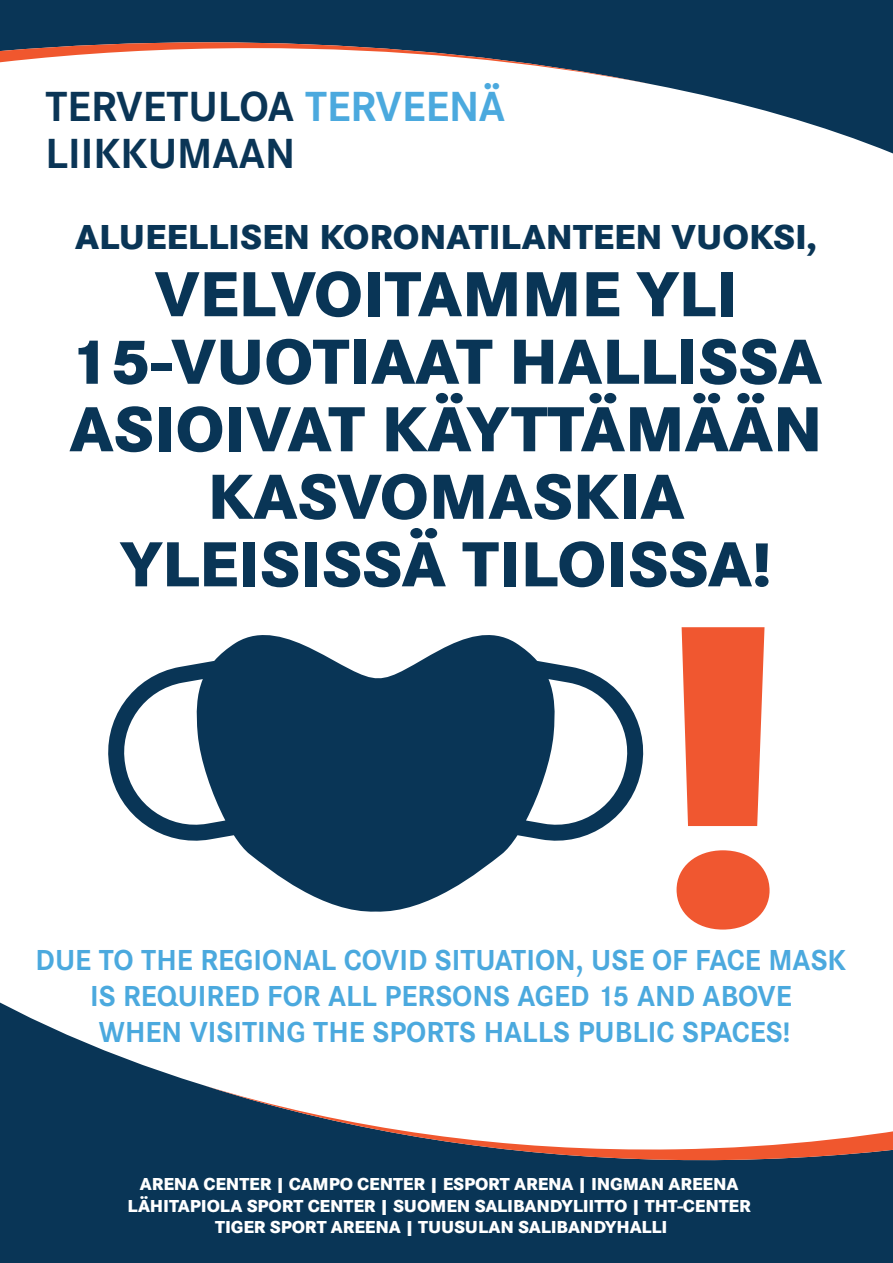
<style>
.page{position:relative;width:893px;height:1263px;background:#fff}
.page>*{position:absolute;margin:0;border:0;box-sizing:border-box;transform-origin:0 0}
.t1{font:800 66px/67.5px "Corporate S";color:#093556;text-align:center}
.t2{font:700 43.65px/47px "Corporate S";color:#0a3556}
.t3{font:800 36px "Corporate S";color:#093556}
.t4{font:700 30px/36px "Corporate S";color:#4ba9de;text-align:center}
.t5{font:800 18px/21.6px "Corporate S";letter-spacing:-.005em;color:#fff;text-align:center}
.s1{color:#4ba9de}
</style>
<div class="page">
<svg style="left:0;top:1002px;width:893px;height:261px;fill:#093556"></svg>
<svg style="left:202px;top:1085px;width:691px;height:77px"></svg>
<svg style="left:0;top:0;width:893px;height:153px;fill:#093556"></svg>
<svg style="left:0;top:42px;width:652px;height:42px"></svg>
<svg style="left:108px;top:635px;width:536px;height:277px;fill:#093556"></svg>
<svg style="left:677px;top:627px;width:92px;height:302px"></svg>
<h2 class="t2" style="left:46px;top:84px;width:461px">TERVETULOA <span class="s1">TERVEENÄ<br></span>LIIKKUMAAN</h2>
<h3 class="t3" style="left:75px;top:212px;width:743px">ALUEELLISEN KORONATILANTEEN VUOKSI,</h3>
<h1 class="t1" style="left:69px;top:259px;width:754px">VELVOITAMME YLI<br>15-VUOTIAAT HALLISSA<br>ASIOIVAT KÄYTTÄMÄÄN<br>KASVOMASKIA<br>YLEISISSÄ TILOISSA!</h1>
<h3 class="t4" style="left:36px;top:942px;width:812px">DUE TO THE REGIONAL COVID SITUATION, USE OF FACE MASK<br>IS REQUIRED FOR ALL PERSONS AGED 15 AND ABOVE<br>WHEN VISITING THE SPORTS HALLS PUBLIC SPACES!</h3>
<p class="t5" style="left:128px;top:1173px;width:625px">ARENA CENTER | CAMPO CENTER | ESPORT ARENA | INGMAN AREENA<br>LÄHITAPIOLA SPORT CENTER | SUOMEN SALIBANDYLIITTO | THT-CENTER<br>TIGER SPORT AREENA | TUUSULAN SALIBANDYHALLI</p>
</div>
